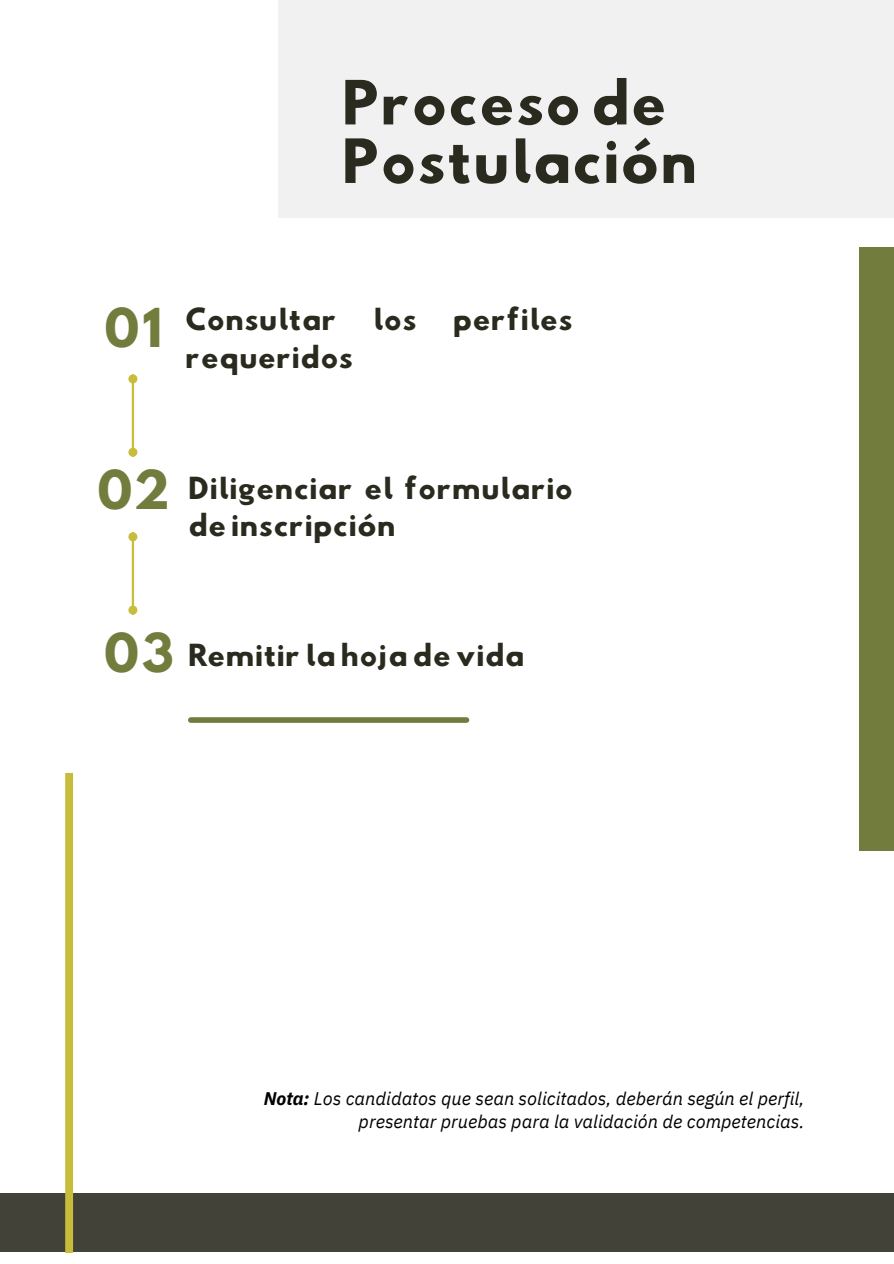
<style>
.page{position:relative;width:894px;height:1264px;background:#fff}
.page>*{position:absolute;margin:0;border:0;box-sizing:border-box;transform-origin:0 0}
.t1{font:54px/58.5px "Hussar Bd";color:#2a2a1f}
.t2{font:47.55px "Hussar Bd";color:#727c3d}
.t3{font:27px/37.2px "Hussar Bd";color:#2a2a1f}
.t4{font:italic 18.3px/23.1px "IBM Plex Sans";color:#000;text-align:right}
.s1{font-weight:700}
</style>
<div class="page">
<hr style="left:132px;top:383px;width:2px;height:65px;background:#c8bc3b">
<div style="left:128px;top:374px;width:9px;height:9px;background:#c8bc3b;border:2px solid #c8bc3b;border-radius:50%"></div>
<div style="left:128px;top:447px;width:9px;height:9px;background:#c8bc3b;border:2px solid #c8bc3b;border-radius:50%"></div>
<hr style="left:132px;top:540px;width:2px;height:66px;background:#c8bc3b">
<div style="left:128px;top:532px;width:9px;height:9px;background:#c8bc3b;border:2px solid #c8bc3b;border-radius:50%"></div>
<div style="left:128px;top:605px;width:9px;height:9px;background:#c8bc3b;border:2px solid #c8bc3b;border-radius:50%"></div>
<div style="left:278px;top:0;width:615px;height:218px;background:#f1f1f1"></div>
<div style="left:191px;top:717px;width:275px;height:6px;background:#727c3d"></div>
<div style="left:0;top:1193px;width:893px;height:58px;background:#424238"></div>
<div style="left:65px;top:773px;width:8px;height:479px;background:#c8bc3b"></div>
<div style="left:859px;top:247px;width:34px;height:604px;background:#727c3d"></div>
<h1 class="t1" style="left:342px;top:71px;width:357px">Proceso de<br>Postulación</h1>
<h2 class="t2" style="left:103px;top:288px;width:61px">01</h2>
<h3 class="t3" style="left:185px;top:300px;width:153px">Consultar</h3>
<h3 class="t3" style="left:373px;top:300px;width:45px">los</h3>
<h3 class="t3" style="left:452px;top:300px;width:122px">perfiles</h3>
<h3 class="t3" style="left:185px;top:337px;width:169px">requeridos</h3>
<h2 class="t2" style="left:96px;top:450px;width:75px">02</h2>
<h3 class="t3" style="left:188px;top:468px;width:386px">Diligenciar el formulario de inscripción</h3>
<h2 class="t2" style="left:103px;top:613px;width:73px">03</h2>
<h3 class="t3" style="left:188px;top:635px;width:338px">Remitir la hoja de vida</h3>
<p class="t4" style="left:263px;top:1085px;width:542px"><span class="s1">Nota:</span> Los candidatos que sean solicitados, deberán según el perfil, presentar pruebas para la validación de competencias.</p>
</div>
